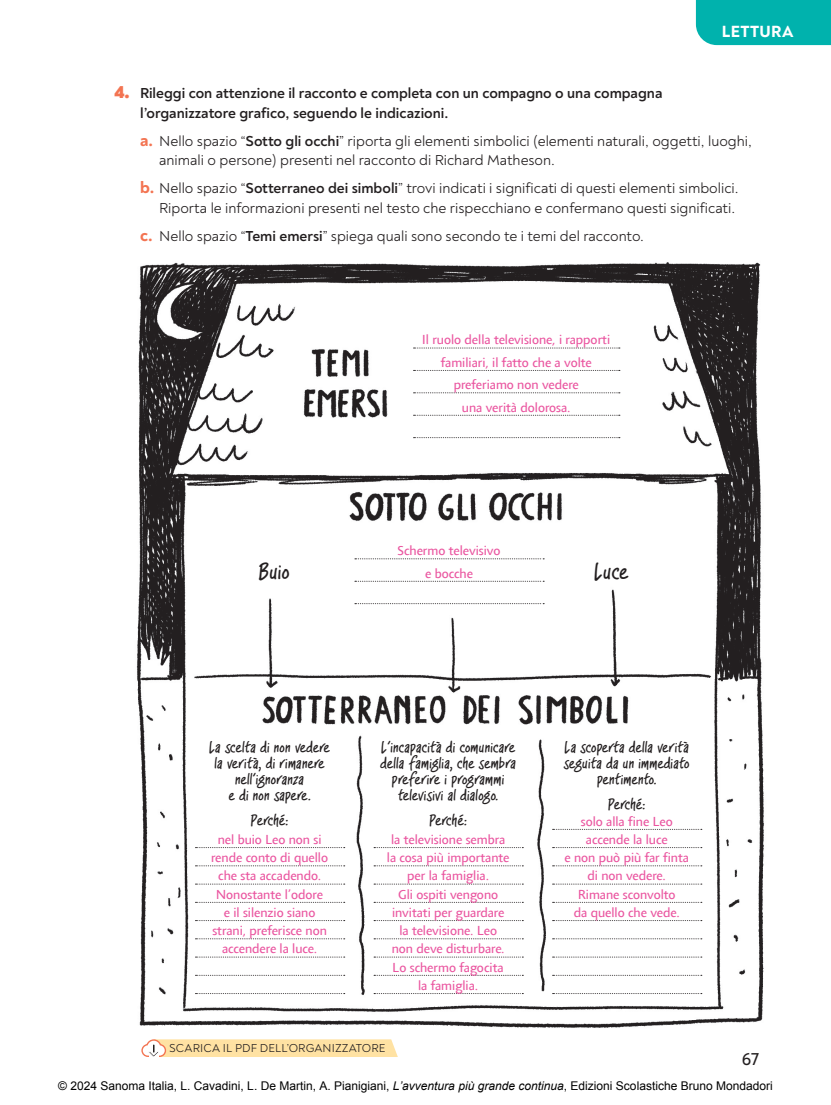
<style>
.page{position:relative;width:831px;height:1105px;background:#fff}
.page>*{position:absolute;margin:0;border:0;box-sizing:border-box;transform-origin:0 0}
.t1{font:23.55px "CC Scoundrel";letter-spacing:.01em;color:#231f20}
.t2{font:500 18px "Noah Text";color:#231f20}
.t3{font:800 16.5px "Noah Text";letter-spacing:.02em;color:#fff}
.t4{font:16.2px/16.2px "CC Scoundrel";letter-spacing:.01em;color:#231f20;text-align:center}
.t5{font:14.7px/19.5px "Noah Text";color:#231f20}
.t6{font:700 14.7px/19.5px "Noah Text";color:#231f20}
.t7{font:13.2px/18.3px "Agilita Com";color:#ea56a0;text-align:center}
.t8{font:12px "Arial";color:#000}
.t9{font:11.7px "Noah Text";letter-spacing:.01em;color:#231f20}
.s1{font-weight:900;font-size:18px;color:#f37452}
.s2{font-weight:800;font-size:16.5px;color:#f37452}
.s3{font-weight:700}
.s4{font-style:italic}
</style>
<div class="page">
<img style="left:136px;top:262px;width:628px;height:766px">
<svg style="left:141px;top:1039px;width:256px;height:18px;background:#fde2a9"></svg>
<svg style="left:413px;top:348px;width:206px;height:1px"></svg>
<svg style="left:413px;top:370px;width:206px;height:1px"></svg>
<svg style="left:413px;top:392px;width:206px;height:1px"></svg>
<svg style="left:413px;top:415px;width:206px;height:1px"></svg>
<svg style="left:413px;top:437px;width:206px;height:1px"></svg>
<svg style="left:355px;top:558px;width:189px;height:1px"></svg>
<svg style="left:355px;top:581px;width:189px;height:1px"></svg>
<svg style="left:355px;top:603px;width:189px;height:1px"></svg>
<svg style="left:195px;top:847px;width:149px;height:1px"></svg>
<svg style="left:195px;top:865px;width:149px;height:1px"></svg>
<svg style="left:195px;top:883px;width:149px;height:1px"></svg>
<svg style="left:195px;top:902px;width:149px;height:1px"></svg>
<svg style="left:195px;top:920px;width:149px;height:1px"></svg>
<svg style="left:195px;top:938px;width:149px;height:1px"></svg>
<svg style="left:195px;top:956px;width:149px;height:1px"></svg>
<svg style="left:195px;top:975px;width:149px;height:1px"></svg>
<svg style="left:195px;top:993px;width:149px;height:1px"></svg>
<svg style="left:374px;top:847px;width:149px;height:1px"></svg>
<svg style="left:374px;top:865px;width:149px;height:1px"></svg>
<svg style="left:374px;top:883px;width:149px;height:1px"></svg>
<svg style="left:374px;top:902px;width:149px;height:1px"></svg>
<svg style="left:374px;top:920px;width:149px;height:1px"></svg>
<svg style="left:374px;top:938px;width:149px;height:1px"></svg>
<svg style="left:374px;top:956px;width:149px;height:1px"></svg>
<svg style="left:374px;top:975px;width:149px;height:1px"></svg>
<svg style="left:374px;top:993px;width:149px;height:1px"></svg>
<svg style="left:552px;top:829px;width:149px;height:1px"></svg>
<svg style="left:552px;top:847px;width:149px;height:1px"></svg>
<svg style="left:552px;top:865px;width:149px;height:1px"></svg>
<svg style="left:552px;top:883px;width:149px;height:1px"></svg>
<svg style="left:552px;top:902px;width:149px;height:1px"></svg>
<svg style="left:552px;top:920px;width:149px;height:1px"></svg>
<svg style="left:552px;top:938px;width:149px;height:1px"></svg>
<svg style="left:552px;top:956px;width:149px;height:1px"></svg>
<svg style="left:552px;top:975px;width:149px;height:1px"></svg>
<svg style="left:552px;top:993px;width:149px;height:1px"></svg>
<div style="left:695px;top:0;width:136px;height:45px;background:#00b2ad"></div>
<p class="t3" style="left:721px;top:21px;width:73px">LETTURA</p>
<p class="t6" style="left:140px;top:84px;width:523px;text-indent:-26px"><span class="s1">4.</span> Rileggi con attenzione il racconto e completa con un compagno o una compagna l’organizzatore grafico, seguendo le indicazioni.</p>
<p class="t5" style="left:159px;top:131px;width:594px;text-indent:-19px"><span class="s2">a.</span> Nello spazio “<span class="s3">Sotto gli occhi</span>” riporta gli elementi simbolici (elementi naturali, oggetti, luoghi, animali o persone) presenti nel racconto di Richard Matheson.</p>
<p class="t5" style="left:140px;top:179px;width:599px;text-align:right"><span class="s2">b.</span> Nello spazio “<span class="s3">Sotterraneo dei simboli</span>” trovi indicati i significati di questi elementi simbolici.<br>Riporta le informazioni presenti nel testo che rispecchiano e confermano questi significati.</p>
<p class="t5" style="left:140px;top:226px;width:505px"><span class="s2">c.</span> Nello spazio “<span class="s3">Temi emersi</span>” spiega quali sono secondo te i temi del racconto.</p>
<h1 class="t1" style="left:258px;top:556px;width:33px">Buio</h1>
<p class="t7" style="left:422px;top:329px;width:189px;line-height:22.4px">Il ruolo della televisione, i rapporti familiari, il fatto che a volte preferiamo non vedere<br>una verità dolorosa.</p>
<p class="t7" style="left:397px;top:539px;width:104px;line-height:22.4px">Schermo televisivo e bocche</p>
<h1 class="t1" style="left:594px;top:556px;width:36px">Luce</h1>
<p class="t4" style="left:209px;top:738px;width:122px">La scelta di non vedere la verità, di rimanere nell’ignoranza<br>e di non sapere.</p>
<p class="t4" style="left:251px;top:811px;width:39px">Perché:</p>
<p class="t7" style="left:211px;top:830px;width:118px">nel buio Leo non si rende conto di quello che sta accadendo.<br>Nonostante l’odore<br>e il silenzio siano strani, preferisce non accendere la luce.</p>
<p class="t4" style="left:380px;top:738px;width:137px">L’incapacità di comunicare della famiglia, che sembra preferire i programmi televisivi al dialogo.</p>
<p class="t4" style="left:429px;top:811px;width:39px">Perché:</p>
<p class="t7" style="left:387px;top:830px;width:124px">la televisione sembra la cosa più importante per la famiglia.<br>Gli ospiti vengono invitati per guardare la televisione. Leo<br>non deve disturbare.<br>Lo schermo fagocita la famiglia.</p>
<p class="t9" style="left:169px;top:1041px;width:218px">SCARICA IL PDF DELL’ORGANIZZATORE</p>
<p class="t4" style="left:563px;top:738px;width:127px">La scoperta della verità seguita da un immediato pentimento.</p>
<p class="t4" style="left:607px;top:795px;width:39px">Perché:</p>
<p class="t7" style="left:564px;top:812px;width:126px">solo alla fine Leo accende la luce<br>e non può più far finta di non vedere.<br>Rimane sconvolto<br>da quello che vede.</p>
<h2 class="t2" style="left:741px;top:1047px;width:19px">67</h2>
<p class="t8" style="left:58px;top:1077px;width:715px">© 2024 Sanoma Italia, L. Cavadini, L. De Martin, A. Pianigiani, <span class="s4">L’avventura più grande continua</span>, Edizioni Scolastiche Bruno Mondadori</p>
</div>
